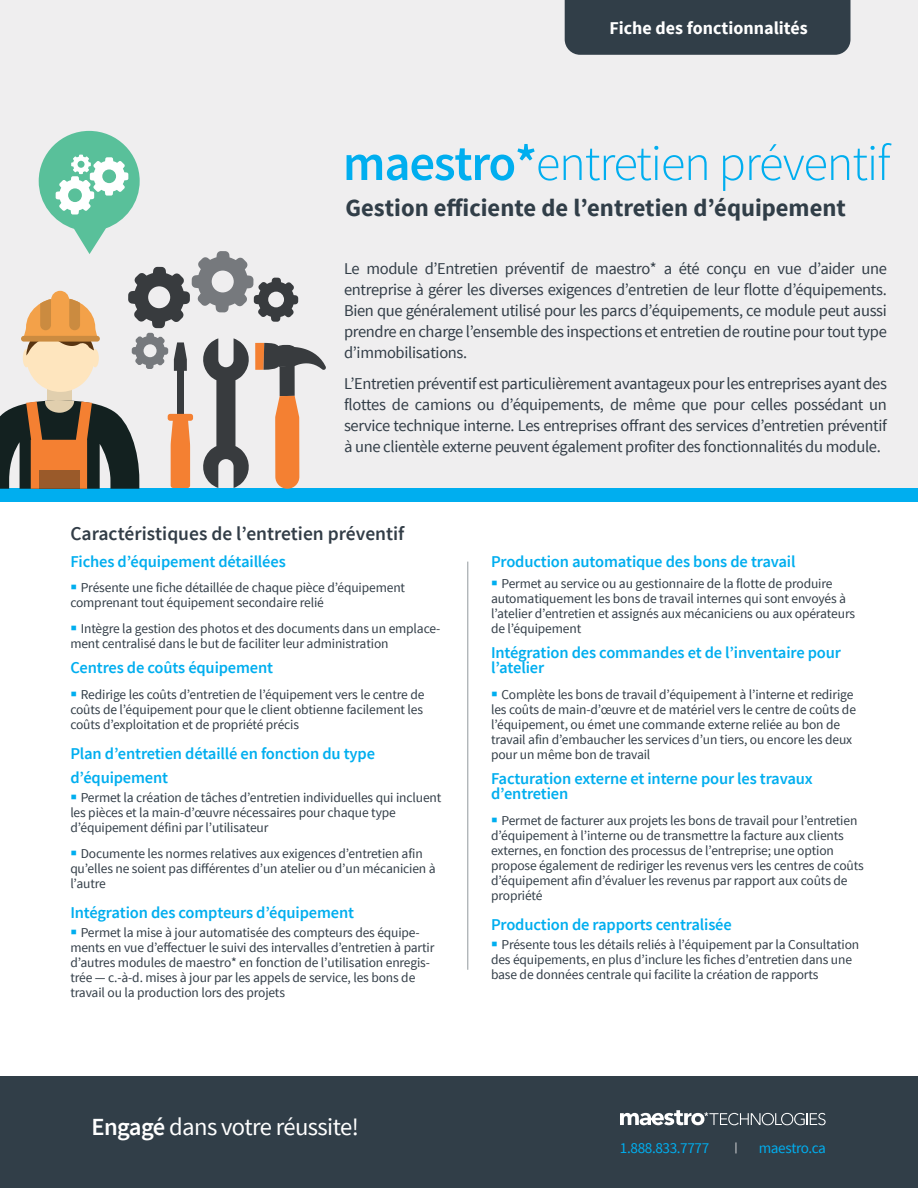
<style>
.page{position:relative;width:918px;height:1188px;background:#fff}
.page>*{position:absolute;margin:0;border:0;box-sizing:border-box;transform-origin:0 0}
.t1{font:300 50.55px "Source Sans Pro";letter-spacing:-.025em;color:#00aeef}
.t2{font:700 24.6px "Source Sans Pro";color:#313e48}
.t3{font:24.6px "Source Sans Pro";letter-spacing:-.025em;color:#fff}
.t4{font:600 19.5px "Source Sans Pro";color:#323d47}
.t5{font:700 18px "Source Sans Pro";color:#fff}
.t6{font:16.5px/21px "Source Sans Pro";letter-spacing:-.02em;color:#323d47;text-align:justify}
.t7{font:600 16.5px/15px "Source Sans Pro";letter-spacing:-.01em;color:#00aeef}
.t8{font:15.15px "Source Sans Pro";letter-spacing:-.025em;color:#00aeef}
.t9{font:13.5px/15px "Source Sans Pro";letter-spacing:-.01em;color:#323d47}
.s1{font-weight:600}
.s2{font-weight:700;font-size:19.5px;color:#00aeef}
</style>
<div class="page">
<div style="left:0;top:0;width:918px;height:493px;background:#efeeef"></div>
<div style="left:0;top:489px;width:918px;height:13px;background:#00aeef"></div>
<hr style="left:468px;top:562px;width:1px;height:408px;background:#93999e">
<div style="left:565px;top:0;width:285px;height:55px;background:#313e48"></div>
<div style="left:0;top:1076px;width:918px;height:112px;background:#313e48"></div>
<svg style="left:620px;top:1110px;width:206px;height:15px"></svg>
<svg style="left:0;top:131px;width:326px;height:358px"></svg>
<h3 class="t5" style="left:609px;top:17px;width:200px">Fiche des fonctionnalités</h3>
<h1 class="t1" style="left:343px;top:133px;width:549px"><span class="s1">maestro*</span>entretien préventif</h1>
<h2 class="t2" style="left:346px;top:193px;width:502px">Gestion efficiente de l’entretien d’équipement</h2>
<p class="t6" style="left:344px;top:258px;width:544px">Le module d’Entretien préventif de maestro* a été conçu en vue d’aider une entreprise à gérer les diverses exigences d’entretien de leur flotte d’équipements.<br>Bien que généralement utilisé pour les parcs d’équipements, ce module peut aussi prendre en charge l’ensemble des inspections et entretien de routine pour tout type d’immobilisations.</p>
<p class="t6" style="left:344px;top:373px;width:544px">L’Entretien préventif est particulièrement avantageux pour les entreprises ayant des flottes de camions ou d’équipements, de même que pour celles possédant un service technique interne. Les entreprises offrant des services d’entretien préventif à une clientèle externe peuvent également profiter des fonctionnalités du module.</p>
<h3 class="t4" style="left:70px;top:521px;width:336px">Caractéristiques de l’entretien préventif</h3>
<p class="t7" style="left:70px;top:554px;width:217px">Fiches d’équipement détaillées</p>
<p class="t9" style="left:70px;top:580px;width:336px"><span class="s2">■</span> Présente une fiche détaillée de chaque pièce d’équipement comprenant tout équipement secondaire relié</p>
<p class="t9" style="left:70px;top:621px;width:371px"><span class="s2">■</span> Intègre la gestion des photos et des documents dans un emplace&shy;ment centralisé dans le but de faciliter leur administration</p>
<p class="t7" style="left:70px;top:661px;width:204px">Centres de coûts équipement</p>
<p class="t9" style="left:70px;top:687px;width:356px;text-align:justify"><span class="s2">■</span> Redirige les coûts d’entretien de l’équipement vers le centre de coûts de l’équipement pour que le client obtienne facilement les coûts d’exploitation et de propriété précis</p>
<p class="t7" style="left:70px;top:742px;width:306px;line-height:24px">Plan d’entretien détaillé en fonction du type d’équipement</p>
<p class="t9" style="left:70px;top:790px;width:373px"><span class="s2">■</span> Permet la création de tâches d’entretien individuelles qui incluent les pièces et la main-d’œuvre nécessaires pour chaque type d’équipement défini par l’utilisateur</p>
<p class="t9" style="left:70px;top:846px;width:367px"><span class="s2">■</span> Documente les normes relatives aux exigences d’entretien afin qu’elles ne soient pas différentes d’un atelier ou d’un mécanicien à l’autre</p>
<p class="t7" style="left:70px;top:905px;width:285px">Intégration des compteurs d’équipement</p>
<p class="t9" style="left:70px;top:925px;width:366px"><span class="s2">■</span> Permet la mise à jour automatisée des compteurs des équipe&shy;ments en vue d’effectuer le suivi des intervalles d’entretien à partir d’autres modules de maestro* en fonction de l’utilisation enregis&shy;trée — c.-à-d. mises à jour par les appels de service, les bons de travail ou la production lors des projets</p>
<h2 class="t3" style="left:91px;top:1111px;width:269px"><span class="s1">Engagé</span> dans votre réussite!</h2>
<p class="t7" style="left:491px;top:554px;width:306px">Production automatique des bons de travail</p>
<p class="t9" style="left:491px;top:576px;width:366px"><span class="s2">■</span> Permet au service ou au gestionnaire de la flotte de produire automatiquement les bons de travail internes qui sont envoyés à l’atelier d’entretien et assignés aux mécaniciens ou aux opérateurs de l’équipement</p>
<p class="t7" style="left:491px;top:646px;width:351px">Intégration des commandes et de l’inventaire pour l’atelier</p>
<p class="t9" style="left:491px;top:687px;width:366px"><span class="s2">■</span> Complète les bons de travail d’équipement à l’interne et redirige les coûts de main-d’œuvre et de matériel vers le centre de coûts de l’équipement, ou émet une commande externe reliée au bon de travail afin d’embaucher les services d’un tiers, ou encore les deux pour un même bon de travail</p>
<p class="t7" style="left:491px;top:772px;width:323px">Facturation externe et interne pour les travaux d’entretien</p>
<p class="t9" style="left:491px;top:813px;width:374px"><span class="s2">■</span> Permet de facturer aux projets les bons de travail pour l’entretien d’équipement à l’interne ou de transmettre la facture aux clients externes, en fonction des processus de l’entreprise; une option propose également de rediriger les revenus vers les centres de coûts d’équipement afin d’évaluer les revenus par rapport aux coûts de propriété</p>
<p class="t7" style="left:491px;top:917px;width:242px">Production de rapports centralisée</p>
<p class="t9" style="left:491px;top:937px;width:370px"><span class="s2">■</span> Présente tous les détails reliés à l’équipement par la Consultation des équipements, en plus d’inclure les fiches d’entretien dans une base de données centrale qui facilite la création de rapports</p>
<p class="t8" style="left:620px;top:1139px;width:91px">1.888.833.7777</p>
<p class="t8" style="left:759px;top:1139px;width:69px">maestro.ca</p>
</div>
